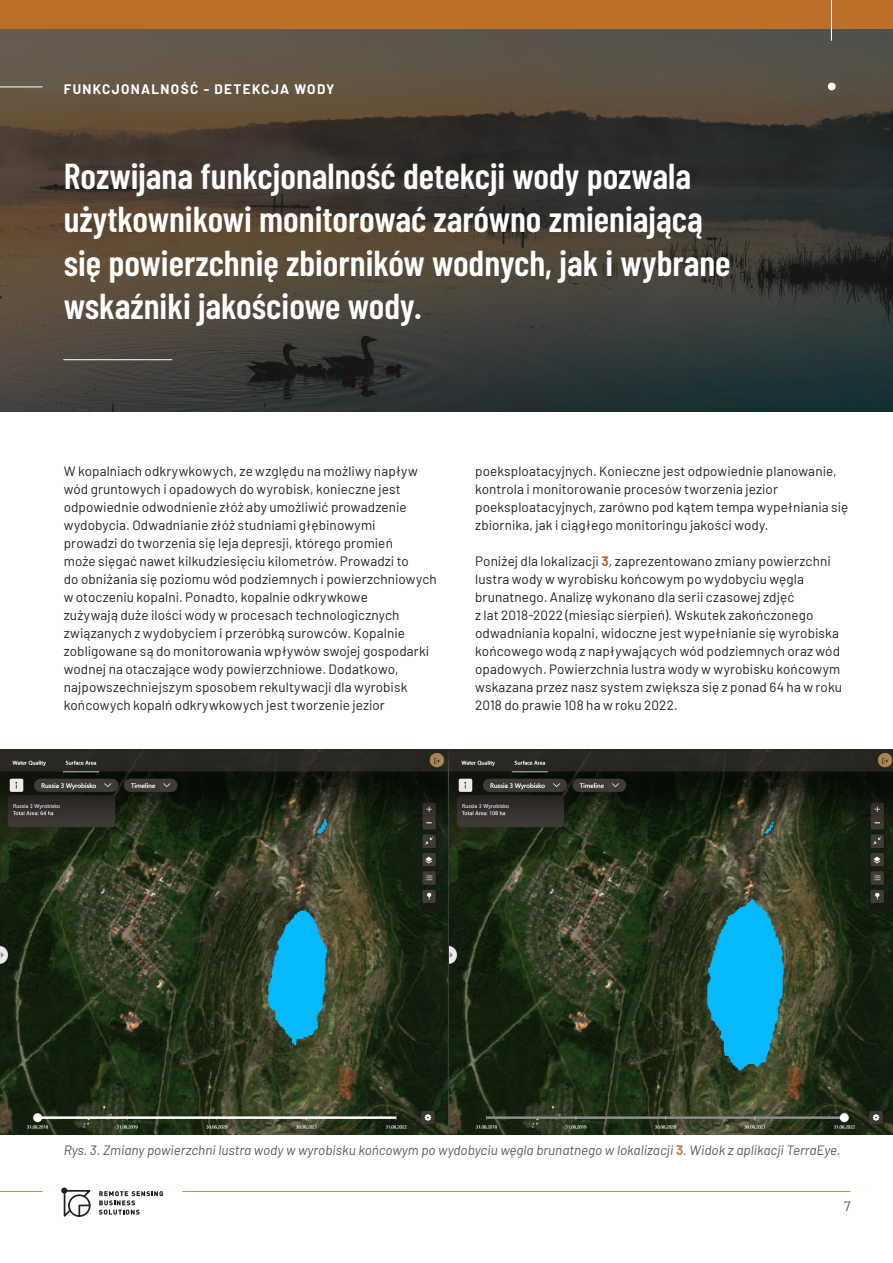
<style>
.page{position:relative;width:893px;height:1263px;background:#fff}
.page>*{position:absolute;margin:0;border:0;box-sizing:border-box;transform-origin:0 0}
.t1{font:600 36px/43.2px "Barlow Condensed";color:#fff}
.t2{font:13.5px/18px "Barlow";letter-spacing:.005em;color:#231f20}
.t3{font:italic 13.5px "Barlow";color:#57585a}
.t4{font:700 13.5px "Barlow";letter-spacing:.1em;color:#fff}
.s1{font-weight:700;color:#ae6f37}
.s2{font-weight:700;font-style:normal;color:#bc8557}
</style>
<div class="page">
<hr style="left:0;top:1191px;width:43px;height:1px;background:#bb6f28">
<hr style="left:183px;top:1191px;width:667px;height:1px;background:#bb6f28">
<svg style="left:61px;top:1187px;width:6px;height:7px"></svg>
<svg style="left:63px;top:1189px;width:100px;height:28px"></svg>
<img style="left:0;top:28px;width:893px;height:383px">
<img style="left:0;top:750px;width:893px;height:385px">
<hr style="left:63px;top:359px;width:109px;height:1px;background:#fff">
<div style="left:828px;top:83px;width:8px;height:7px;background:#fff;border-radius:50%"></div>
<hr style="left:0;top:87px;width:43px;height:1px;background:#fff">
<div style="left:0;top:0;width:893px;height:28px;background:#bb6f28"></div>
<hr style="left:831px;top:0;width:1px;height:41px;background:#fff">
<p class="t4" style="left:64px;top:79px;width:272px">FUNKCJONALNOŚĆ - DETEKCJA WODY</p>
<h1 class="t1" style="left:64px;top:152px;width:668px">Rozwijana funkcjonalność detekcji wody pozwala użytkownikowi monitorować zarówno zmieniającą się powierzchnię zbiorników wodnych, jak i wybrane wskaźniki jakościowe wody.</h1>
<p class="t2" style="left:64px;top:461px;width:374px">W kopalniach odkrywkowych, ze względu na możliwy napływ wód gruntowych i opadowych do wyrobisk, konieczne jest odpowiednie odwodnienie złóż aby umożliwić prowadzenie wydobycia. Odwadnianie złóż studniami głębinowymi<br>prowadzi do tworzenia się leja depresji, którego promień<br>może sięgać nawet kilkudziesięciu kilometrów. Prowadzi to<br>do obniżania się poziomu wód podziemnych i powierzchniowych w otoczeniu kopalni. Ponadto, kopalnie odkrywkowe<br>zużywają duże ilości wody w procesach technologicznych związanych z wydobyciem i przeróbką surowców. Kopalnie zobligowane są do monitorowania wpływów swojej gospodarki wodnej na otaczające wody powierzchniowe. Dodatkowo, najpowszechniejszym sposobem rekultywacji dla wyrobisk końcowych kopalń odkrywkowych jest tworzenie jezior</p>
<p class="t2" style="left:475px;top:461px;width:375px">poeksploatacyjnych. Konieczne jest odpowiednie planowanie, kontrola i monitorowanie procesów tworzenia jezior poeksploatacyjnych, zarówno pod kątem tempa wypełniania się zbiornika, jak i ciągłego monitoringu jakości wody.</p>
<p class="t2" style="left:475px;top:551px;width:368px">Poniżej dla lokalizacji <span class="s1">3</span>, zaprezentowano zmiany powierzchni lustra wody w wyrobisku końcowym po wydobyciu węgla brunatnego. Analizę wykonano dla serii czasowej zdjęć<br>z lat 2018-2022 (miesiąc sierpień). Wskutek zakończonego odwadniania kopalni, widoczne jest wypełnianie się wyrobiska końcowego wodą z napływających wód podziemnych oraz wód opadowych. Powierzchnia lustra wody w wyrobisku końcowym wskazana przez nasz system zwiększa się z ponad 64 ha w roku 2018 do prawie 108 ha w roku 2022.</p>
<p class="t3" style="left:64px;top:1140px;width:778px">Rys. 3. Zmiany powierzchni lustra wody w wyrobisku końcowym po wydobyciu węgla brunatnego w lokalizacji <span class="s2">3</span>. Widok z aplikacji TerraEye.</p>
<p class="t2" style="left:844px;top:1196px;width:8px">7</p>
</div>
